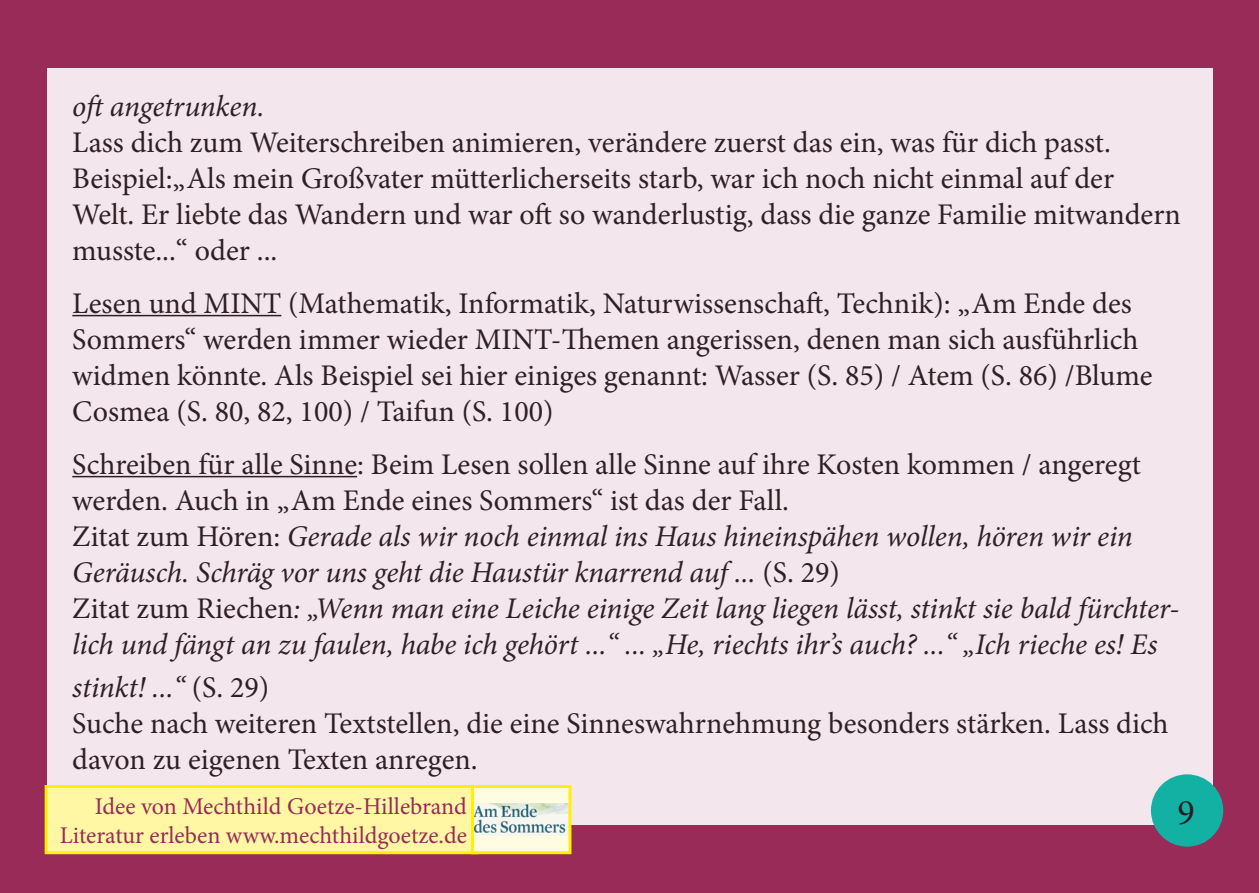
<style>
.page{position:relative;width:1259px;height:893px;background:#982b58}
.page>*{position:absolute;margin:0;border:0;box-sizing:border-box;transform-origin:0 0}
.t1{font:36px "Minion Pro";color:#231f20}
.t2{font:30px/36px "Minion Pro";color:#231f20}
.t3{font:italic 30px/36px "Minion Pro";letter-spacing:-.01em;color:#231f20}
.t4{font:24px/28.8px "Minion Pro";color:#982b58;text-align:right}
.s1{font-style:normal}
.s2{font-style:italic}
</style>
<div class="page">
<div style="left:47px;top:68px;width:1165px;height:757px;background:#f3e6ec"></div>
<hr style="left:72px;top:315px;width:209px;height:1px;background:#231f20">
<hr style="left:72px;top:476px;width:285px;height:1px;background:#231f20">
<div style="left:46px;top:786px;width:431px;height:67px;background:#fff7a4"></div>
<div style="left:45px;top:785px;width:433px;height:69px;border:3px solid #fff101"></div>
<div style="left:472px;top:786px;width:98px;height:67px;background:#fffce1"></div>
<img style="left:475px;top:803px;width:92px;height:33px">
<div style="left:471px;top:785px;width:100px;height:69px;border:3px solid #fff101"></div>
<div style="left:1152px;top:776px;width:69px;height:69px;background:#13b1a4;border-radius:50%"></div>
<div style="left:1151px;top:774px;width:72px;height:73px;border:3px solid #13b1a4;border-radius:50%"></div>
<p class="t3" style="left:72px;top:88px;width:194px">oft angetrunken.</p>
<p class="t2" style="left:72px;top:124px;width:1110px">Lass dich zum Weiterschreiben animieren, verändere zuerst das ein, was für dich passt.<br>Beispiel:„Als mein Großvater mütterlicherseits starb, war ich noch nicht einmal auf der Welt. Er liebte das Wandern und war oft so wanderlustig, dass die ganze Familie mitwandern musste...“ oder ...</p>
<p class="t2" style="left:72px;top:285px;width:1081px">Lesen und MINT (Mathematik, Informatik, Naturwissenschaft, Technik): „Am Ende des Sommers“ werden immer wieder MINT-Themen angerissen, denen man sich ausführlich widmen könnte. Als Beispiel sei hier einiges genannt: Wasser (S. 85) / Atem (S. 86) /Blume Cosmea (S. 80, 82, 100) / Taifun (S. 100)</p>
<p class="t3" style="left:72px;top:446px;width:1108px"><span class="s1">Schreiben für alle Sinne: Beim Lesen sollen alle Sinne auf ihre Kosten kommen / angeregt werden. Auch in „Am Ende eines Sommers“ ist das der Fall.<br>Zitat zum Hören:</span> Gerade als wir noch einmal ins Haus hineinspähen wollen, hören wir ein Geräusch. Schräg vor uns geht die Haustür knarrend auf ... <span class="s1">(S. 29)<br>Zitat zum Riechen</span>: „Wenn man eine Leiche einige Zeit lang liegen lässt, stinkt sie bald fürchter&shy;lich und fängt an zu faulen, habe ich gehört ...“ ... „He, riechts ihr’s auch? ...“ „Ich rieche es! Es</p>
<p class="t2" style="left:72px;top:669px;width:1098px"><span class="s2">stinkt! ...“</span> (S. 29)<br>Suche nach weiteren Textstellen, die eine Sinneswahrnehmung besonders stärken. Lass dich davon zu eigenen Texten anregen.</p>
<p class="t4" style="left:60px;top:792px;width:409px">Idee von Mechthild Goetze-Hillebrand<br>Literatur erleben www.mechthildgoetze.de</p>
<p class="t1" style="left:1177px;top:788px;width:19px">9</p>
</div>
